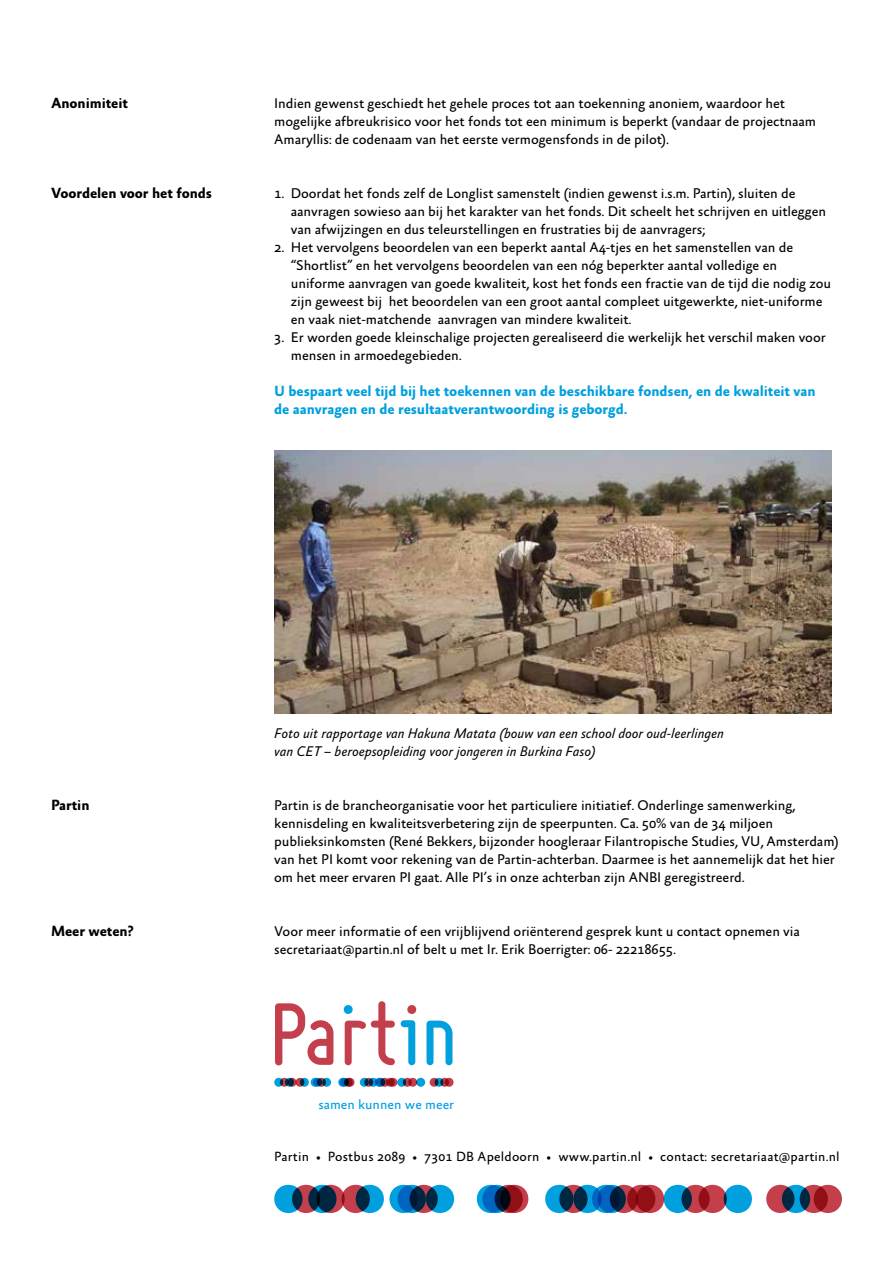
<style>
.page{position:relative;width:893px;height:1263px;background:#fff}
.page>*{position:absolute;margin:0;border:0;box-sizing:border-box;transform-origin:0 0}
.t1{font:700 15px/18px "Absara Sans";letter-spacing:-.005em;color:#00a0de}
.t2{font:700 15px "Absara Sans";letter-spacing:-.005em;color:#000}
.t3{font:14.25px/18px "Absara Sans";letter-spacing:-.005em;color:#000}
.t4{font:italic 14.25px/18px "Absara Sans";letter-spacing:-.005em;color:#000}
.t5{font:13.8px "Absara Sans";color:#009fe3}
.t6{font:13.5px "Absara Sans";letter-spacing:.015em;color:#000}
</style>
<div class="page">
<img style="left:274px;top:451px;width:557px;height:262px">
<svg style="left:275px;top:1003px;width:58px;height:62px"></svg>
<svg style="left:345px;top:1001px;width:50px;height:64px"></svg>
<div style="left:407px;top:1005px;width:9px;height:9px;background:#c23f4b;border-radius:50%"></div>
<div style="left:344px;top:1005px;width:9px;height:9px;background:#00a0de;border-radius:50%"></div>
<div style="left:408px;top:1078px;width:9px;height:9px;background:#c23f4b;border-radius:50%"></div>
<div style="left:346px;top:1078px;width:8px;height:9px;background:#c23f4b;border-radius:50%"></div>
<div style="left:445px;top:1078px;width:9px;height:9px;background:#c23f4b;border-radius:50%"></div>
<div style="left:386px;top:1078px;width:9px;height:9px;background:#bb3844;border-radius:50%"></div>
<div style="left:274px;top:1078px;width:9px;height:9px;background:#00a0de;border-radius:50%"></div>
<svg style="left:280px;top:1078px;width:9px;height:9px"></svg>
<div style="left:311px;top:1078px;width:9px;height:9px;background:#00a0de;border-radius:50%"></div>
<svg style="left:317px;top:1078px;width:9px;height:9px"></svg>
<svg style="left:338px;top:1078px;width:9px;height:9px"></svg>
<svg style="left:344px;top:1078px;width:9px;height:9px"></svg>
<svg style="left:313px;top:1078px;width:9px;height:9px"></svg>
<svg style="left:364px;top:1078px;width:9px;height:9px"></svg>
<svg style="left:388px;top:1078px;width:9px;height:9px"></svg>
<svg style="left:430px;top:1078px;width:9px;height:9px"></svg>
<div style="left:296px;top:1078px;width:8px;height:9px;background:#c23f4b;border-radius:50%"></div>
<svg style="left:375px;top:1078px;width:9px;height:9px"></svg>
<svg style="left:380px;top:1078px;width:9px;height:9px"></svg>
<div style="left:397px;top:1078px;width:9px;height:9px;background:#00a0de;border-radius:50%"></div>
<svg style="left:300px;top:1078px;width:9px;height:9px"></svg>
<svg style="left:369px;top:1078px;width:9px;height:9px"></svg>
<svg style="left:360px;top:1078px;width:9px;height:9px"></svg>
<svg style="left:403px;top:1078px;width:9px;height:9px"></svg>
<svg style="left:435px;top:1078px;width:8px;height:9px"></svg>
<svg style="left:440px;top:1078px;width:9px;height:9px"></svg>
<svg style="left:322px;top:1078px;width:9px;height:9px"></svg>
<div style="left:416px;top:1078px;width:9px;height:9px;background:#00a0de;border-radius:50%"></div>
<svg style="left:426px;top:1020px;width:26px;height:45px"></svg>
<svg style="left:401px;top:1020px;width:14px;height:45px"></svg>
<svg style="left:288px;top:1078px;width:8px;height:9px"></svg>
<div style="left:698px;top:1185px;width:29px;height:28px;background:#c23f4b;border-radius:50%"></div>
<svg style="left:482px;top:1185px;width:29px;height:28px"></svg>
<div style="left:500px;top:1185px;width:28px;height:28px;background:#c23f4b;border-radius:50%"></div>
<svg style="left:308px;top:1185px;width:28px;height:28px"></svg>
<div style="left:814px;top:1185px;width:28px;height:28px;background:#c23f4b;border-radius:50%"></div>
<svg style="left:598px;top:1185px;width:28px;height:28px"></svg>
<svg style="left:627px;top:1185px;width:28px;height:28px"></svg>
<div style="left:274px;top:1185px;width:28px;height:28px;background:#00a0de;border-radius:50%"></div>
<svg style="left:292px;top:1185px;width:28px;height:28px"></svg>
<svg style="left:389px;top:1185px;width:29px;height:28px"></svg>
<svg style="left:410px;top:1185px;width:28px;height:28px"></svg>
<svg style="left:477px;top:1185px;width:28px;height:28px"></svg>
<svg style="left:495px;top:1185px;width:28px;height:28px"></svg>
<svg style="left:398px;top:1185px;width:28px;height:28px"></svg>
<svg style="left:559px;top:1185px;width:29px;height:28px"></svg>
<svg style="left:636px;top:1185px;width:28px;height:28px"></svg>
<div style="left:766px;top:1185px;width:28px;height:28px;background:#c23f4b;border-radius:50%"></div>
<div style="left:342px;top:1185px;width:28px;height:28px;background:#c23f4b;border-radius:50%"></div>
<svg style="left:592px;top:1185px;width:28px;height:28px"></svg>
<svg style="left:610px;top:1185px;width:28px;height:28px"></svg>
<div style="left:664px;top:1185px;width:28px;height:28px;background:#00a0de;border-radius:50%"></div>
<svg style="left:356px;top:1185px;width:28px;height:28px"></svg>
<svg style="left:573px;top:1185px;width:29px;height:28px"></svg>
<svg style="left:545px;top:1185px;width:28px;height:28px"></svg>
<svg style="left:681px;top:1185px;width:29px;height:28px"></svg>
<svg style="left:782px;top:1185px;width:28px;height:28px"></svg>
<svg style="left:800px;top:1185px;width:28px;height:28px"></svg>
<svg style="left:426px;top:1185px;width:28px;height:28px"></svg>
<div style="left:724px;top:1185px;width:28px;height:28px;background:#00a0de;border-radius:50%"></div>
<svg style="left:316px;top:1185px;width:29px;height:28px"></svg>
<p class="t2" style="left:51px;top:95px;width:79px">Anonimiteit</p>
<p class="t2" style="left:51px;top:185px;width:162px">Voordelen voor het fonds</p>
<p class="t3" style="left:274px;top:95px;width:543px">Indien gewenst geschiedt het gehele proces tot aan toekenning anoniem, waardoor het mogelijke afbreukrisico voor het fonds tot een minimum is beperkt (vandaar de projectnaam<br>Amaryllis: de codenaam van het eerste vermogensfonds in de pilot).</p>
<p class="t3" style="left:291px;top:185px;width:537px;text-indent:-17px">1. Doordat het fonds zelf de Longlist samenstelt (indien gewenst i.s.m. Partin), sluiten de aanvragen sowieso aan bij het karakter van het fonds. Dit scheelt het schrijven en uitleggen van afwijzingen en dus teleurstellingen en frustraties bij de aanvragers;</p>
<p class="t3" style="left:291px;top:239px;width:542px;text-indent:-17px">2. Het vervolgens beoordelen van een beperkt aantal A4-tjes en het samenstellen van de “Shortlist” en het vervolgens beoordelen van een nóg beperkter aantal volledige en uniforme aanvragen van goede kwaliteit, kost het fonds een fractie van de tijd die nodig zou zijn geweest bij het beoordelen van een groot aantal compleet uitgewerkte, niet-uniforme en vaak niet-matchende aanvragen van mindere kwaliteit.</p>
<p class="t3" style="left:291px;top:329px;width:536px;text-indent:-17px">3. Er worden goede kleinschalige projecten gerealiseerd die werkelijk het verschil maken voor mensen in armoedegebieden.</p>
<p class="t1" style="left:274px;top:383px;width:543px">U bespaart veel tijd bij het toekennen van de beschikbare fondsen, en de kwaliteit van de aanvragen en de resultaatverantwoording is geborgd.</p>
<p class="t2" style="left:51px;top:797px;width:40px">Partin</p>
<p class="t2" style="left:51px;top:923px;width:84px">Meer weten?</p>
<p class="t4" style="left:274px;top:725px;width:451px">Foto uit rapportage van Hakuna Matata (bouw van een school door oud-leerlingen van CET – beroepsopleiding voor jongeren in Burkina Faso)</p>
<p class="t3" style="left:274px;top:797px;width:566px">Partin is de brancheorganisatie voor het particuliere initiatief. Onderlinge samenwerking, kennisdeling en kwaliteitsverbetering zijn de speerpunten. Ca. 50% van de 34 miljoen publieksinkomsten (René Bekkers, bijzonder hoogleraar Filantropische Studies, VU, Amsterdam) van het PI komt voor rekening van de Partin-achterban. Daarmee is het aannemelijk dat het hier om het meer ervaren PI gaat. Alle PI’s in onze achterban zijn ANBI geregistreerd.</p>
<p class="t3" style="left:274px;top:923px;width:527px">Voor meer informatie of een vrijblijvend oriënterend gesprek kunt u contact opnemen via secretariaat@partin.nl of belt u met Ir. Erik Boerrigter: 06- 22218655.</p>
<p class="t5" style="left:318px;top:1097px;width:137px">samen kunnen we meer</p>
<p class="t6" style="left:274px;top:1150px;width:567px">Partin • Postbus 2089 • 7301 DB Apeldoorn • www.partin.nl • contact: secretariaat@partin.nl</p>
</div>
